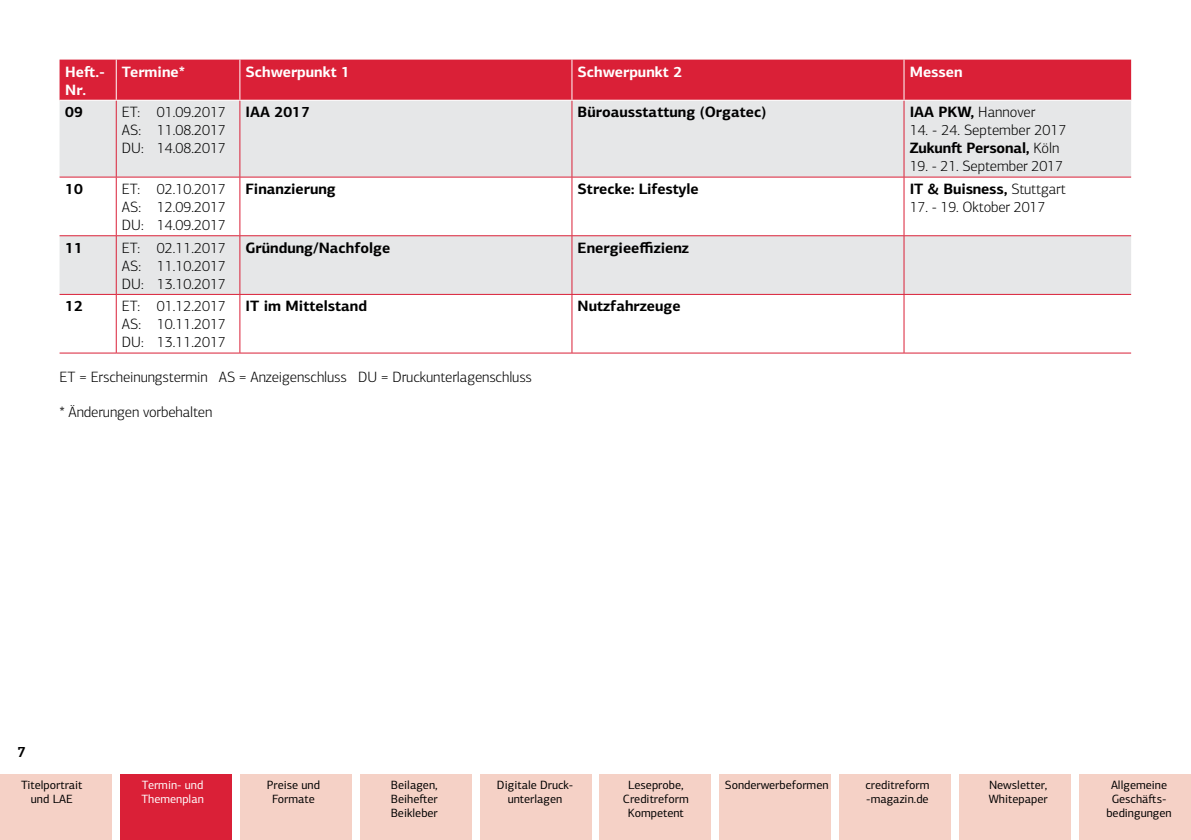
<style>
.page{position:relative;width:1191px;height:840px;background:#fff}
.page>*{position:absolute;margin:0;border:0;box-sizing:border-box;transform-origin:0 0}
.t1{font:300 15px/18px "PF Centro Sans Pro";letter-spacing:-.01em;color:#000;text-align:justify}
.t2{font:700 15px "PF Centro Sans Pro";color:#000}
.t3{font:700 15px/18px "PF Centro Sans Pro";color:#fff}
.t4{font:700 15px "PF Centro Slab Pro";color:#000}
.t5{font:12px/14px "PF Centro Sans Pro";color:#000;text-align:center}
.t6{font:12px/14px "PF Centro Sans Pro";color:#fff}
.s1{font-weight:700}
.s2{font-weight:300}
</style>
<div class="page">
<div style="left:120px;top:773px;width:112px;height:66px;background:#da2037"></div>
<div style="left:0;top:773px;width:112px;height:66px;background:#f5d1c6"></div>
<div style="left:240px;top:773px;width:111px;height:66px;background:#f5d1c6"></div>
<div style="left:360px;top:773px;width:111px;height:66px;background:#f5d1c6"></div>
<div style="left:479px;top:773px;width:112px;height:66px;background:#f5d1c6"></div>
<div style="left:839px;top:773px;width:112px;height:66px;background:#f5d1c6"></div>
<div style="left:599px;top:773px;width:112px;height:66px;background:#f5d1c6"></div>
<div style="left:959px;top:773px;width:112px;height:66px;background:#f5d1c6"></div>
<div style="left:719px;top:773px;width:112px;height:66px;background:#f5d1c6"></div>
<div style="left:1079px;top:773px;width:112px;height:66px;background:#f5d1c6"></div>
<div style="left:60px;top:60px;width:1071px;height:40px;background:#da2037"></div>
<div style="left:60px;top:101px;width:1071px;height:76px;background:#e6e7e8"></div>
<svg style="left:60px;top:178px;width:1071px;height:174px"></svg>
<hr style="left:116px;top:60px;width:1px;height:40px;background:#fff">
<hr style="left:239px;top:60px;width:1px;height:40px;background:#fff">
<hr style="left:571px;top:60px;width:1px;height:40px;background:#fff">
<hr style="left:903px;top:60px;width:1px;height:40px;background:#fff">
<hr style="left:116px;top:101px;width:1px;height:76px;background:#da2037">
<hr style="left:239px;top:101px;width:1px;height:76px;background:#da2037">
<hr style="left:571px;top:101px;width:1px;height:76px;background:#da2037">
<hr style="left:903px;top:101px;width:1px;height:76px;background:#da2037">
<hr style="left:60px;top:177px;width:56px;height:1px;background:#da2037">
<hr style="left:116px;top:177px;width:124px;height:1px;background:#da2037">
<hr style="left:116px;top:177px;width:1px;height:58px;background:#da2037">
<hr style="left:240px;top:177px;width:332px;height:1px;background:#da2037">
<hr style="left:239px;top:177px;width:1px;height:58px;background:#da2037">
<hr style="left:572px;top:177px;width:332px;height:1px;background:#da2037">
<hr style="left:571px;top:177px;width:1px;height:58px;background:#da2037">
<hr style="left:904px;top:177px;width:227px;height:1px;background:#da2037">
<hr style="left:903px;top:177px;width:1px;height:58px;background:#da2037">
<hr style="left:60px;top:235px;width:56px;height:1px;background:#da2037">
<hr style="left:116px;top:235px;width:124px;height:1px;background:#da2037">
<hr style="left:116px;top:236px;width:1px;height:58px;background:#da2037">
<hr style="left:240px;top:235px;width:332px;height:1px;background:#da2037">
<hr style="left:239px;top:236px;width:1px;height:58px;background:#da2037">
<hr style="left:572px;top:235px;width:332px;height:1px;background:#da2037">
<hr style="left:571px;top:236px;width:1px;height:58px;background:#da2037">
<hr style="left:904px;top:235px;width:227px;height:1px;background:#da2037">
<hr style="left:903px;top:236px;width:1px;height:58px;background:#da2037">
<hr style="left:60px;top:294px;width:56px;height:1px;background:#da2037">
<hr style="left:116px;top:294px;width:124px;height:1px;background:#da2037">
<hr style="left:116px;top:294px;width:1px;height:58px;background:#da2037">
<hr style="left:240px;top:294px;width:332px;height:1px;background:#da2037">
<hr style="left:239px;top:294px;width:1px;height:58px;background:#da2037">
<hr style="left:572px;top:294px;width:332px;height:1px;background:#da2037">
<hr style="left:571px;top:294px;width:1px;height:58px;background:#da2037">
<hr style="left:904px;top:294px;width:227px;height:1px;background:#da2037">
<hr style="left:903px;top:294px;width:1px;height:58px;background:#da2037">
<hr style="left:60px;top:352px;width:56px;height:1px;background:#da2037">
<hr style="left:116px;top:352px;width:124px;height:1px;background:#da2037">
<hr style="left:240px;top:352px;width:332px;height:1px;background:#da2037">
<hr style="left:572px;top:352px;width:332px;height:1px;background:#da2037">
<hr style="left:904px;top:352px;width:227px;height:1px;background:#da2037">
<p class="t3" style="left:65px;top:62px;width:41px">Heft.-<br>Nr.</p>
<p class="t3" style="left:122px;top:62px;width:65px">Termine*</p>
<p class="t3" style="left:245px;top:62px;width:106px">Schwerpunkt 1</p>
<p class="t3" style="left:577px;top:62px;width:106px">Schwerpunkt 2</p>
<p class="t3" style="left:909px;top:62px;width:54px">Messen</p>
<p class="t2" style="left:65px;top:103px;width:19px">09</p>
<p class="t1" style="left:122px;top:103px;width:105px">ET: 01.09.2017<br>AS: 11.08.2017<br>DU: 14.08.2017</p>
<p class="t2" style="left:245px;top:103px;width:66px">IAA 2017</p>
<p class="t2" style="left:577px;top:103px;width:190px">Büroausstattung (Orgatec)</p>
<p class="t1" style="left:909px;top:103px;width:127px"><span class="s1">IAA PKW,</span> Hannover</p>
<p class="t1" style="left:909px;top:121px;width:158px">14. - 24. September 2017<br><span class="s1">Zukunft Personal,</span> Köln</p>
<p class="t1" style="left:909px;top:157px;width:155px">19. - 21. September 2017</p>
<p class="t2" style="left:65px;top:179px;width:19px">10</p>
<p class="t1" style="left:122px;top:180px;width:105px">ET: 02.10.2017<br>AS: 12.09.2017<br>DU: 14.09.2017</p>
<p class="t2" style="left:245px;top:179px;width:92px">Finanzierung</p>
<p class="t2" style="left:577px;top:179px;width:122px">Strecke: Lifestyle</p>
<p class="t2" style="left:909px;top:179px;width:157px">IT &amp; Buisness, <span class="s2">Stuttgart</span></p>
<p class="t1" style="left:909px;top:198px;width:137px">17. - 19. Oktober 2017</p>
<p class="t2" style="left:65px;top:238px;width:19px">11</p>
<p class="t1" style="left:122px;top:238px;width:105px">ET: 02.11.2017<br>AS: 11.10.2017<br>DU: 13.10.2017</p>
<p class="t2" style="left:245px;top:238px;width:146px">Gründung/Nachfolge</p>
<p class="t2" style="left:577px;top:238px;width:113px">Energieeffizienz</p>
<p class="t2" style="left:65px;top:296px;width:19px">12</p>
<p class="t1" style="left:122px;top:297px;width:105px">ET: 01.12.2017<br>AS: 10.11.2017<br>DU: 13.11.2017</p>
<p class="t2" style="left:245px;top:296px;width:123px">IT im Mittelstand</p>
<p class="t2" style="left:577px;top:296px;width:104px">Nutzfahrzeuge</p>
<p class="t1" style="left:60px;top:367px;width:474px">ET = Erscheinungstermin AS = Anzeigenschluss DU = Druckunterlagenschluss</p>
<p class="t1" style="left:60px;top:402px;width:154px">* Änderungen vorbehalten</p>
<p class="t4" style="left:17px;top:741px;width:10px">7</p>
<p class="t5" style="left:21px;top:777px;width:63px">Titelportrait und LAE</p>
<p class="t6" style="left:141px;top:777px;width:64px">Termin- und<br>Themenplan</p>
<p class="t5" style="left:267px;top:777px;width:55px">Preise und<br>Formate</p>
<p class="t5" style="left:391px;top:777px;width:49px;text-align:justify">Beilagen, Beihefter Beikleber</p>
<p class="t5" style="left:497px;top:777px;width:76px">Digitale Druck&shy;unterlagen</p>
<p class="t5" style="left:623px;top:777px;width:67px">Leseprobe,<br>Creditreform<br>Kompetent</p>
<p class="t5" style="left:725px;top:777px;width:105px">Sonderwerbeformen</p>
<p class="t5" style="left:865px;top:777px;width:66px;text-align:left">creditreform -magazin.de</p>
<p class="t5" style="left:989px;top:777px;width:60px;text-align:left">Newsletter,<br>Whitepaper</p>
<p class="t5" style="left:1106px;top:777px;width:67px">Allgemeine<br>Geschäfts&shy;bedingungen</p>
</div>
